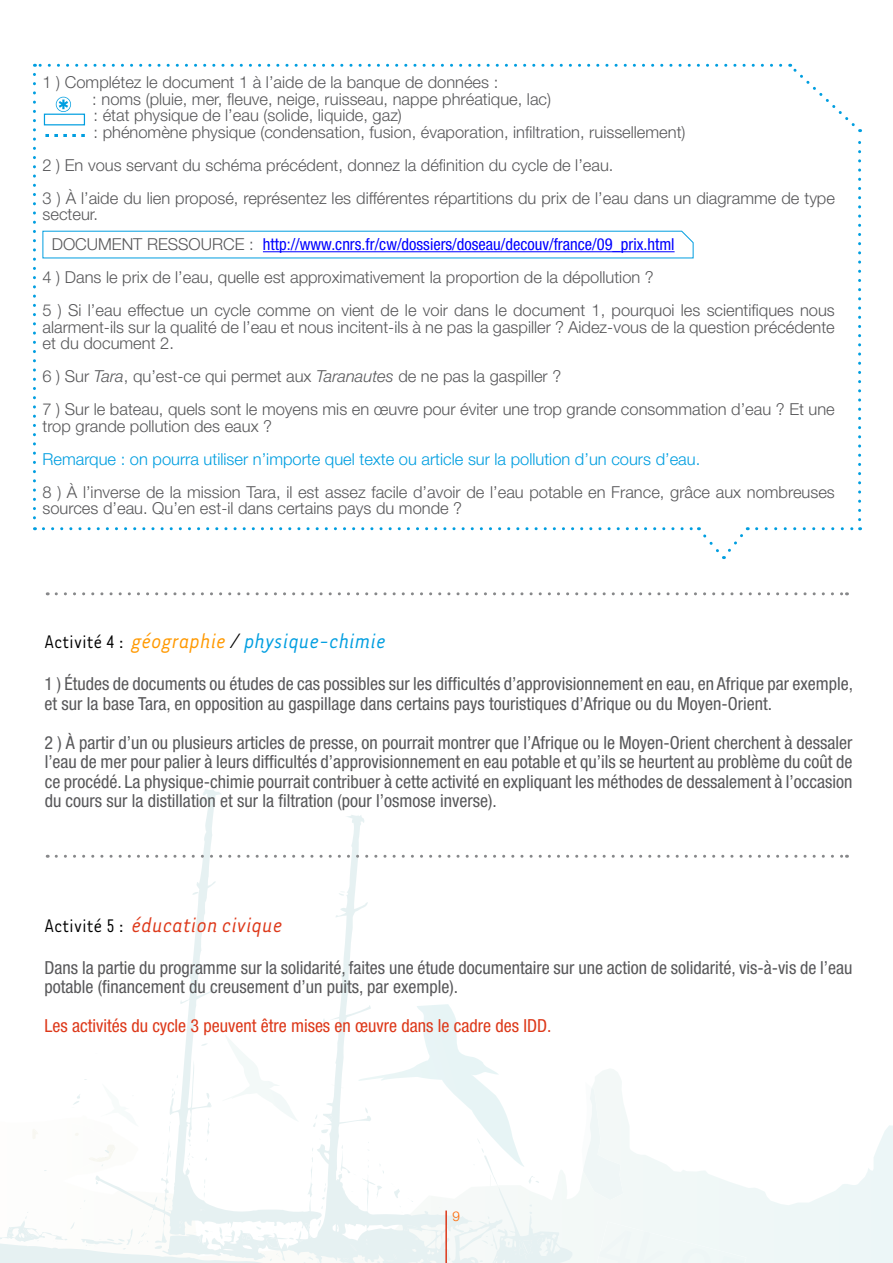
<style>
.page{position:relative;width:893px;height:1263px;background:#fff}
.page>*{position:absolute;margin:0;border:0;box-sizing:border-box;transform-origin:0 0}
.t1{font:italic 24px "Tarzana Narrow";color:#009ee0}
.t2{font:italic 24px "Tarzana Narrow";color:#dd3819}
.t3{font:condensed 18px/19.5px "Helvetica Neue";color:#58585a}
.t4{font:condensed 18px "Helvetica Neue";color:#dd3819}
.t5{font:300 16.5px/16.5px "Helvetica Neue";color:#58585a}
.t6{font:300 16.5px "Helvetica Neue";color:#009ee0}
.t7{font:300 13.5px "Helvetica Neue";color:#f60}
.s1{font-weight:400;font-stretch:condensed;color:#00f}
.s2{font-style:italic}
.s3{font-style:normal;font-size:21px;color:#000}
.s4{color:#f90}
.s5{color:#000}
</style>
<div class="page">
<svg style="left:572px;top:1069px;width:321px;height:194px"></svg>
<div style="left:597px;top:1222px;width:149px;height:41px;background:#f1f8f7"></div>
<svg style="left:45px;top:789px;width:527px;height:474px"></svg>
<svg style="left:198px;top:790px;width:7px;height:20px"></svg>
<svg style="left:192px;top:892px;width:7px;height:3px"></svg>
<svg style="left:339px;top:891px;width:6px;height:5px"></svg>
<svg style="left:0;top:1004px;width:552px;height:259px"></svg>
<div style="left:582px;top:1082px;width:41px;height:118px;background:#f3f8f7"></div>
<hr style="left:445px;top:1210px;width:2px;height:53px;background:#dd3819">
<svg style="left:789px;top:64px;width:72px;height:456px"></svg>
<svg style="left:34px;top:64px;width:747px;height:3px"></svg>
<svg style="left:33px;top:74px;width:3px;height:456px"></svg>
<svg style="left:43px;top:527px;width:705px;height:32px"></svg>
<svg style="left:757px;top:527px;width:104px;height:3px"></svg>
<svg style="left:56px;top:592px;width:791px;height:3px"></svg>
<svg style="left:56px;top:855px;width:791px;height:3px"></svg>
<svg style="left:56px;top:97px;width:15px;height:15px"></svg>
<svg style="left:45px;top:134px;width:40px;height:3px"></svg>
<div style="left:44px;top:114px;width:41px;height:11px;background:#fff;border:1px solid #009ee0"></div>
<svg style="left:42px;top:230px;width:652px;height:29px"></svg>
<p class="t5" style="left:92px;top:74px;width:595px;text-indent:-50px">1 ) Complétez le document 1 à l’aide de la banque de données :<br>: noms (pluie, mer, fleuve, neige, ruisseau, nappe phréatique, lac)<br>: état physique de l’eau (solide, liquide, gaz)<br>: phénomène physique (condensation, fusion, évaporation, infiltration, ruissellement)</p>
<p class="t5" style="left:43px;top:148px;width:794px;line-height:33px">2 ) En vous servant du schéma précédent, donnez la définition du cycle de l’eau.<br>3 ) À l’aide du lien proposé, représentez les différentes répartitions du prix de l’eau dans un diagramme de type</p>
<p class="t5" style="left:52px;top:199px;width:150px;line-height:30px;text-indent:-9px">secteur.<br>Docum ent r essour</p>
<p class="t5" style="left:43px;top:227px;width:794px;line-height:33px;text-indent:181px">ce : <span class="s1">http://www.cnrs.fr/cw/dossiers/doseau/decouv/france/09_prix.html<br></span>4 ) Dans le prix de l’eau, quelle est approximativement la proportion de la dépollution ?<br>5 ) Si l’eau effectue un cycle comme on vient de le voir dans le document 1, pourquoi les scientifiques nous</p>
<p class="t5" style="left:43px;top:318px;width:794px">alarment-ils sur la qualité de l’eau et nous incitent-ils à ne pas la gaspiller ? Aidez-vous de la question précédente et du document 2.</p>
<p class="t5" style="left:43px;top:359px;width:794px;line-height:33px">6 ) Sur <span class="s2">Tara</span>, qu’est-ce qui permet aux <span class="s2">Taranautes</span> de ne pas la gaspiller ?<br>7 ) Sur le bateau, quels sont le moyens mis en œuvre pour éviter une trop grande consommation d’eau ? Et une</p>
<p class="t5" style="left:43px;top:417px;width:231px">trop grande pollution des eaux ?</p>
<p class="t6" style="left:43px;top:449px;width:659px">Remarque : on pourra utiliser n’importe quel texte ou article sur la pollution d’un cours d’eau.</p>
<p class="t5" style="left:43px;top:483px;width:794px">8 ) À l’inverse de la mission Tara, il est assez facile d’avoir de l’eau potable en France, grâce aux nombreuses sources d’eau. Qu’en est-il dans certains pays du monde ?</p>
<h1 class="t1" style="left:45px;top:627px;width:343px"><span class="s3">Activité 4 :</span> <span class="s4">géographie</span> <span class="s5">/</span> physique-chimie</h1>
<p class="t3" style="left:45px;top:674px;width:810px">1 ) Études de documents ou études de cas possibles sur les difficultés d’approvisionnement en eau, en Afrique par exemple, et sur la base Tara, en opposition au gaspillage dans certains pays touristiques d’Afrique ou du Moyen-Orient.</p>
<p class="t3" style="left:45px;top:733px;width:809px;text-align:justify">2 ) À partir d’un ou plusieurs articles de presse, on pourrait montrer que l’Afrique ou le Moyen-Orient cherchent à dessaler l’eau de mer pour palier à leurs difficultés d’approvisionnement en eau potable et qu’ils se heurtent au problème du coût de ce procédé. La physique-chimie pourrait contribuer à cette activité en expliquant les méthodes de dessalement à l’occasion du cours sur la distillation et sur la filtration (pour l’osmose inverse).</p>
<h1 class="t2" style="left:45px;top:910px;width:240px"><span class="s3">Activité 5 :</span> éducation civique</h1>
<p class="t3" style="left:45px;top:957px;width:809px">Dans la partie du programme sur la solidarité, faites une étude documentaire sur une action de solidarité, vis-à-vis de l’eau potable (financement du creusement d’un puits, par exemple).</p>
<p class="t4" style="left:45px;top:1015px;width:508px">Les activités du cycle 3 peuvent être mises en œuvre dans le cadre des IDD .</p>
<p class="t7" style="left:453px;top:1208px;width:9px">9</p>
</div>
